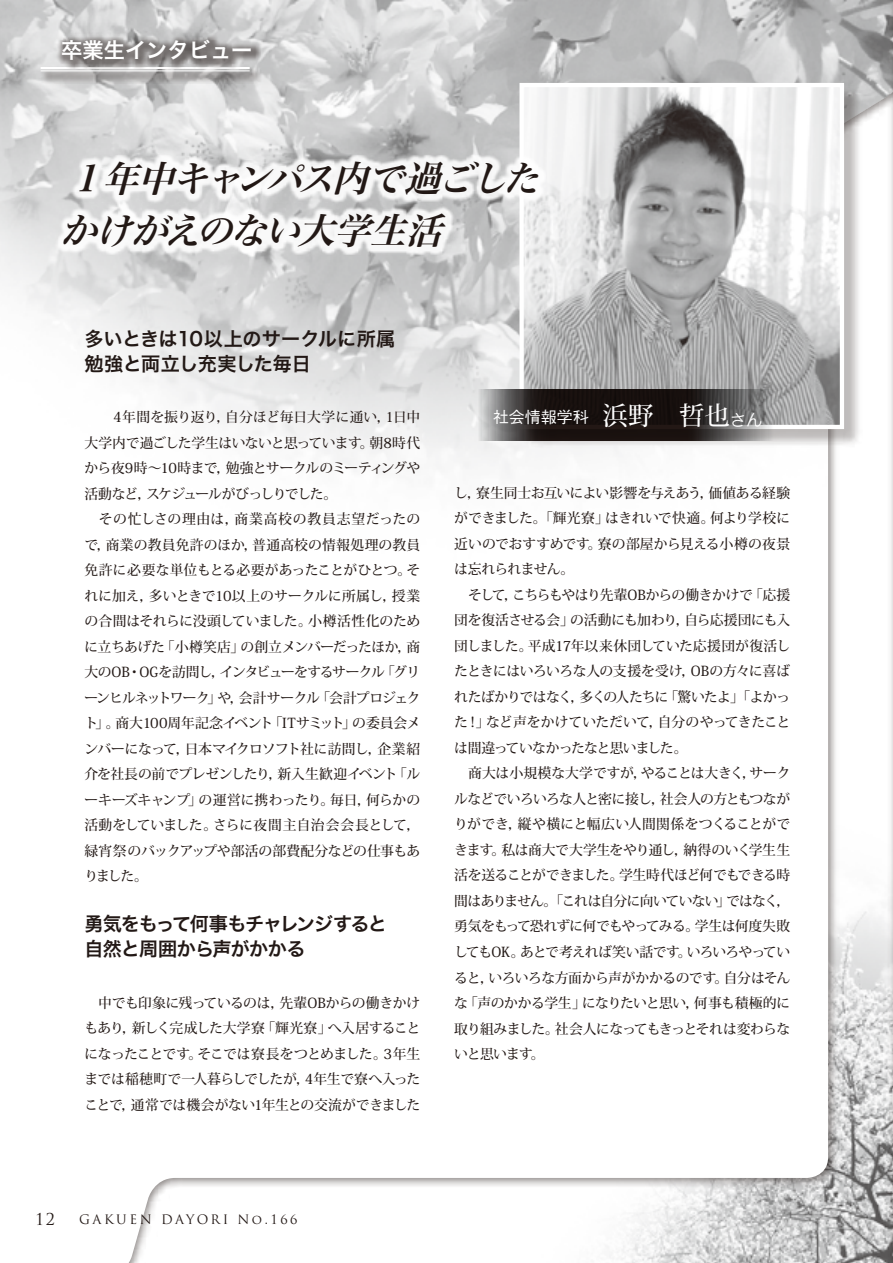
<style>
.page{position:relative;width:893px;height:1263px;background:#fff}
.page>*{position:absolute;margin:0;border:0;box-sizing:border-box;transform-origin:0 0}
.t1{font:italic 36.15px/52.1px "Hira Min Pro N W6";color:#221815}
.t2{font:21.3px "Hira Kaku Pro W6";color:#fff}
.t3{font:19.2px/25.5px "Hira Kaku Pro W6";letter-spacing:-.01em;color:#221815}
.t4{font:19.2px/25.5px "Hira Kaku Pro W6";letter-spacing:-.055em;color:#221815}
.t5{font:500 15.9px "Gothic BBB";color:#fff}
.t6{font:15.9px "Trajan Pro";color:#221815}
.t7{font:500 13.8px/25.5px "Koz Min Pro";letter-spacing:-.035em;color:#221815}
.t8{font:12.75px "Trajan Pro";letter-spacing:.2em;color:#221815}
.s1{font-family:"Koz Min Pro";font-size:25.5px}
.s2{font-family:"Jun 201";font-weight:400}
</style>
<div class="page">
<svg style="left:129px;top:710px;width:758px;height:553px"></svg>
<img style="left:0;top:0;width:887px;height:710px">
<div style="left:887px;top:0;width:6px;height:1263px;background:#221815;opacity:.5"></div>
<svg style="left:892px;top:0;width:1px;height:1263px"></svg>
<div style="left:38px;top:64px;width:224px;height:20px;background:#221815;opacity:.3"></div>
<hr style="left:41px;top:71px;width:209px;height:1px;background:#fff">
<hr style="left:41px;top:67px;width:209px;height:2px;background:#fff">
<div style="left:54px;top:32px;width:207px;height:37px;background:#221815;opacity:.5"></div>
<div style="left:522px;top:85px;width:340px;height:363px;background:#221815;opacity:.3"></div>
<img style="left:524px;top:88px;width:315px;height:336px">
<div style="left:519px;top:83px;width:325px;height:346px;border:4px solid #fff"></div>
<svg style="left:476px;top:390px;width:298px;height:51px;background:#3f3a39"></svg>
<div style="left:55px;top:152px;width:490px;height:102px;background:#fff;opacity:.9"></div>
<h2 class="t2" style="left:61px;top:31px;width:193px">卒業生インタビュー</h2>
<h1 class="t1" style="left:60px;top:150px;width:496px;text-indent:14px">1 年中キャンパス内で過ごしたかけがえのない大学生活</h1>
<h3 class="t3" style="left:84px;top:325px;width:312px">多いときは10以上のサークルに所属勉強と両立し充実した毎日</h3>
<p class="t7" style="left:84px;top:404px;width:337px">　　4年間を振り返り，自分ほど毎日大学に通い，1日中大学内で過ごした学生はいないと思っています。朝8時代から夜9時～10時まで，勉強とサークルのミーティングや活動など，スケジュールがびっしりでした。<br>　その忙しさの理由は，商業高校の教員志望だったので，商業の教員免許のほか，普通高校の情報処理の教員免許に必要な単位もとる必要があったことがひとつ。それに加え，多いときで10以上のサークルに所属し，授業の合間はそれらに没頭していました。小樽活性化のために立ちあげた「小樽笑店」の創立メンバーだったほか，商大のOB・OGを訪問し，インタビューをするサークル「グリーンヒルネットワーク」や，会計サークル「会計プロジェクト」。商大100周年記念イベント「ITサミット」の委員会メンバーになって，日本マイクロソフト社に訪問し，企業紹介を社長の前でプレゼンしたり，新入生歓迎イベント「ルーキーズキャンプ」の運営に携わったり。毎日，何らかの活動をしていました。さらに夜間主自治会会長として，緑宵祭のバックアップや部活の部費配分などの仕事もありました。</p>
<h3 class="t4" style="left:84px;top:910px;width:304px">勇気をもって何事もチャレンジすると自然と周囲から声がかかる</h3>
<p class="t7" style="left:84px;top:989px;width:337px;text-align:justify">　中でも印象に残っているのは，先輩OBからの働きかけもあり，新しく完成した大学寮「輝光寮」へ入居することになったことです。そこでは寮長をつとめました。3年生までは稲穂町で一人暮らしでしたが，4年生で寮へ入ったことで，通常では機会がない1年生との交流ができました</p>
<p class="t5" style="left:493px;top:408px;width:270px">社会情報学科 <span class="s1">浜野　哲也</span><span class="s2">さん</span></p>
<p class="t7" style="left:454px;top:479px;width:337px">し，寮生同士お互いによい影響を与えあう，価値ある経験ができました。「輝光寮」はきれいで快適。何より学校に近いのでおすすめです。寮の部屋から見える小樽の夜景は忘れられません。<br>　そして，こちらもやはり先輩OBからの働きかけで「応援団を復活させる会」の活動にも加わり，自ら応援団にも入団しました。平成17年以来休団していた応援団が復活したときにはいろいろな人の支援を受け，OBの方々に喜ばれたばかりではなく，多くの人たちに「驚いたよ」「よかった！」など声をかけていただいて，自分のやってきたことは間違っていなかったなと思いました。<br>　商大は小規模な大学ですが，やることは大きく，サークルなどでいろいろな人と密に接し，社会人の方ともつながりができ，縦や横にと幅広い人間関係をつくることができます。私は商大で大学生をやり通し，納得のいく学生生活を送ることができました。学生時代ほど何でもできる時間はありません。「これは自分に向いていない」ではなく，勇気をもって恐れずに何でもやってみる。学生は何度失敗してもOK。あとで考えれば笑い話です。いろいろやっていると，いろいろな方面から声がかかるのです。自分はそんな「声のかかる学生」になりたいと思い，何事も積極的に取り組みました。社会人になってもきっとそれは変わらないと思います。</p>
<p class="t6" style="left:35px;top:1209px;width:21px">12</p>
<p class="t8" style="left:79px;top:1212px;width:220px">GAKUEN DAYORI No.166</p>
</div>
